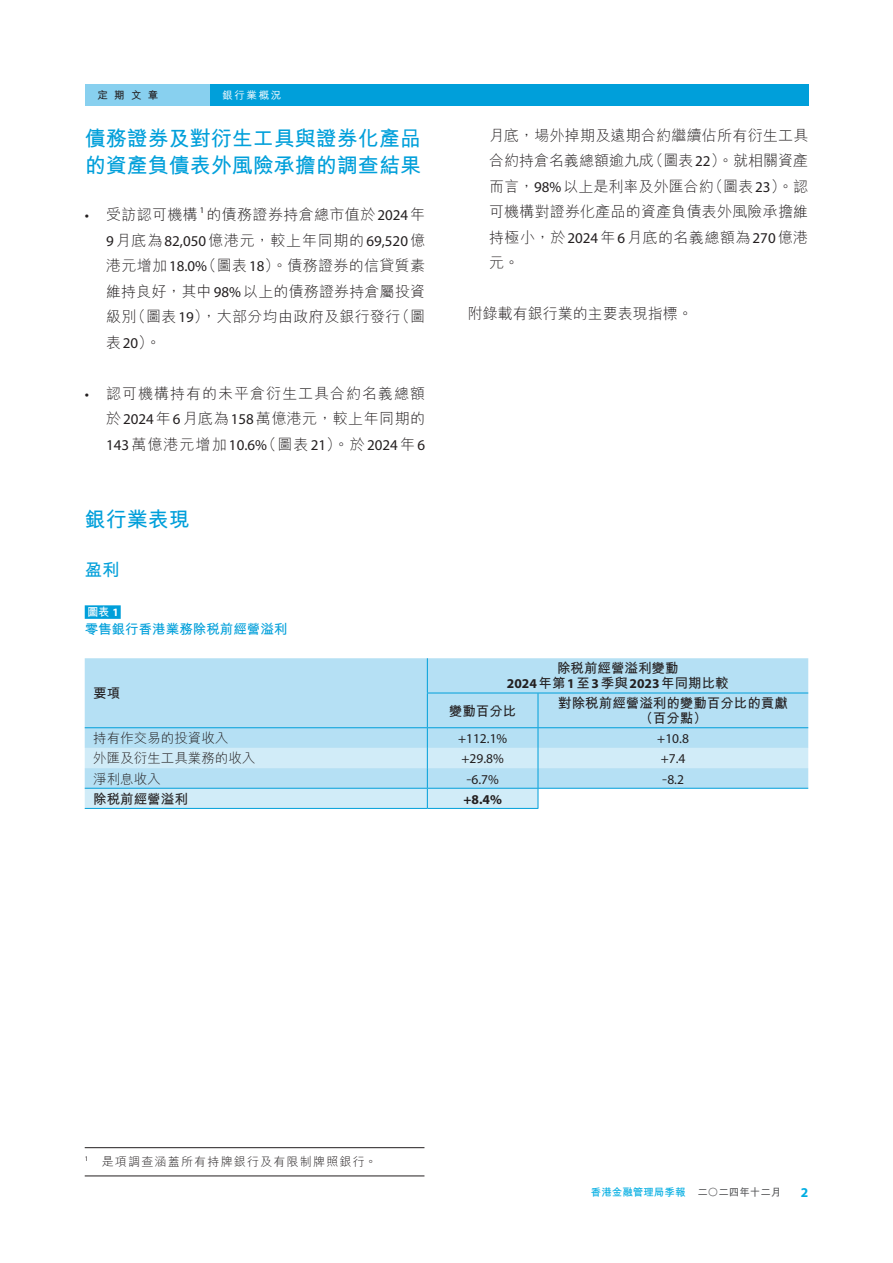
<style>
.page{position:relative;width:893px;height:1263px;background:#fff}
.page>*{position:absolute;margin:0;border:0;box-sizing:border-box;transform-origin:0 0}
._02_H2{font:700 21px/27px "M Hei HK";color:#009fda}
._03_H3{font:700 17.25px "M Hei HK";color:#009fda}
._00_Body_Text{font:300 15px/25.5px "M Hei HK";letter-spacing:.02em;color:#231f20;text-align:justify}
._00_Body_Text-2{font:300 15px "M Hei HK";color:#231f20}
._00_Body_Text-3{font:700 13.5px/15px "M Hei HK";color:#231f20;text-align:center}
._00_Body_Text-4{font:13.5px "Myriad Pro";color:#231f20}
._00_Body_Text-5{font:300 13.5px "M Hei HK";color:#231f20}
._00_Body_Text-6{font:700 13.5px "Myriad Pro";color:#231f20}
._04_H4{font:700 13.5px "M Hei HK";color:#009fda}
.t1{font:700 13.5px "Myriad Pro";color:#00ade2}
.foot_notes{font:300 12px "M Hei HK";letter-spacing:.1em;color:#231f20}
.sub_subhead{font:700 11.25px "M Hei HK";color:#fff}
.t2{font:700 10.5px "M Hei HK";color:#00ade2}
.t3{font:500 10.5px "M Hei HK";letter-spacing:.15em;color:#fff}
.t4{font:700 10.5px "M Hei HK";color:#231f20}
._00_Body_Text-7{font:8.7px "Myriad Pro";color:#231f20}
.foot_notes-2{font:7.05px "Myriad Pro";color:#231f20}
.s1{font-family:"Myriad Pro";font-weight:400}
.s2{font-family:"Myriad Pro"}
.s3{font-family:"M Hei HK"}
.s4{font-family:"Adobe Ming Std";font-weight:300}
.s5{color:#57585a}
</style>
<div class="page">
<div style="left:85px;top:85px;width:723px;height:21px;background:#009fda"></div>
<div style="left:85px;top:85px;width:124px;height:21px;background:#88d0ef"></div>
<hr style="left:85px;top:1147px;width:339px;height:1px;background:#231f20">
<hr style="left:85px;top:1175px;width:339px;height:1px;background:#231f20">
<div style="left:85px;top:605px;width:36px;height:13px;background:#009fda"></div>
<div style="left:85px;top:658px;width:722px;height:69px;background:#b5e0f4"></div>
<hr style="left:427px;top:658px;width:1px;height:34px;background:#009fda">
<hr style="left:427px;top:692px;width:110px;height:1px;background:#009fda">
<hr style="left:427px;top:693px;width:1px;height:34px;background:#009fda">
<hr style="left:537px;top:692px;width:270px;height:1px;background:#009fda">
<hr style="left:537px;top:693px;width:1px;height:34px;background:#009fda">
<hr style="left:85px;top:727px;width:342px;height:1px;background:#009fda">
<hr style="left:427px;top:727px;width:110px;height:1px;background:#009fda">
<hr style="left:537px;top:727px;width:270px;height:1px;background:#009fda">
<svg style="left:85px;top:728px;width:722px;height:80px;background:#c3e6f6"></svg>
<hr style="left:85px;top:787px;width:342px;height:1px;background:#009fda">
<hr style="left:427px;top:787px;width:110px;height:1px;background:#009fda">
<hr style="left:537px;top:787px;width:270px;height:1px;background:#009fda">
<p class="t4" style="left:97px;top:88px;width:62px">定期文章</p>
<p class="t3" style="left:222px;top:88px;width:60px">銀行業概況</p>
<h2 class="_02_H2" style="left:85px;top:123px;width:337px">債務證券及對衍生工具與證券化產品的資產負債表外風險承擔的調查結果</h2>
<p class="_00_Body_Text" style="left:85px;top:202px;width:115px"><span class="s1">•</span> 受訪認可機構</p>
<p class="_00_Body_Text-7" style="left:200px;top:204px;width:6px">1</p>
<p class="_00_Body_Text" style="left:106px;top:202px;width:320px;text-indent:100px">的債務證券持倉總市值於<span class="s1">2024</span>年<span class="s1">9</span>月底為<span class="s1">82,050</span>億港元，較上年同期的<span class="s1">69,520</span>億港元增加<span class="s1">18.0%</span>（圖表<span class="s1">18</span>）。債務證券的信貸質素維持良好，其中<span class="s1">98%</span>以上的債務證券持倉屬投資級別（圖表<span class="s1">19</span>），大部分均由政府及銀行發行（圖表<span class="s1">20</span>）。</p>
<p class="_00_Body_Text" style="left:106px;top:380px;width:320px;text-indent:-21px"><span class="s1">•</span> 認可機構持有的未平倉衍生工具合約名義總額於<span class="s1">2024</span>年<span class="s1">6</span>月底為<span class="s1">158</span>萬億港元，較上年同期的<span class="s1">143</span>萬億港元增加<span class="s1">10.6%</span>（圖表<span class="s1">21</span>）。於<span class="s1">2024</span>年<span class="s1">6</span></p>
<h2 class="_02_H2" style="left:85px;top:503px;width:106px">銀行業表現</h2>
<h3 class="_03_H3" style="left:85px;top:557px;width:36px">盈利</h3>
<h4 class="sub_subhead" style="left:87px;top:603px;width:33px">圖表 <span class="s2">1</span></h4>
<h4 class="_04_H4" style="left:85px;top:619px;width:204px">零售銀行香港業務除稅前經營溢利</h4>
<p class="_00_Body_Text-3" style="left:93px;top:684px;width:28px">要項</p>
<p class="_00_Body_Text" style="left:489px;top:122px;width:320px">月底，場外掉期及遠期合約繼續佔所有衍生工具合約持倉名義總額逾九成（圖表<span class="s1">22</span>）。就相關資產而言，<span class="s1">98%</span>以上是利率及外匯合約（圖表<span class="s1">23</span>）。認可機構對證券化產品的資產負債表外風險承擔維持極小，於<span class="s1">2024</span>年<span class="s1">6</span>月底的名義總額為<span class="s1">270</span>億港元。</p>
<p class="_00_Body_Text-2" style="left:467px;top:306px;width:226px">附錄載有銀行業的主要表現指標。</p>
<p class="_00_Body_Text-3" style="left:556px;top:659px;width:123px">除稅前經營溢利變動</p>
<p class="_00_Body_Text-6" style="left:506px;top:674px;width:223px">2024<span class="s3">年第</span>1<span class="s3">至</span>3<span class="s3">季與</span>2023<span class="s3">年同期比較</span></p>
<p class="_00_Body_Text-3" style="left:448px;top:701px;width:69px">變動百分比</p>
<p class="_00_Body_Text-3" style="left:558px;top:694px;width:231px">對除稅前經營溢利的變動百分比的貢獻（百分點）</p>
<p class="_00_Body_Text-5" style="left:93px;top:731px;width:136px">持有作交易的投資收入</p>
<p class="_00_Body_Text-4" style="left:458px;top:730px;width:51px">+112.1%</p>
<p class="_00_Body_Text-4" style="left:657px;top:730px;width:33px">+10.8</p>
<p class="_00_Body_Text-5" style="left:93px;top:751px;width:163px">外匯及衍生工具業務的收入</p>
<p class="_00_Body_Text-4" style="left:461px;top:750px;width:44px">+29.8%</p>
<p class="_00_Body_Text-4" style="left:660px;top:750px;width:26px">+7.4</p>
<p class="_00_Body_Text-5" style="left:93px;top:771px;width:69px">淨利息收入</p>
<p class="_00_Body_Text-4" style="left:466px;top:770px;width:34px"><span class="s4">-</span>6.7%</p>
<p class="_00_Body_Text-4" style="left:662px;top:770px;width:23px"><span class="s4">-</span>8.2</p>
<p class="_00_Body_Text-3" style="left:93px;top:789px;width:96px">除稅前經營溢利</p>
<p class="_00_Body_Text-6" style="left:463px;top:790px;width:40px">+8.4%</p>
<p class="foot_notes-2" style="left:85px;top:1153px;width:5px">1</p>
<p class="foot_notes" style="left:102px;top:1155px;width:276px">是項調查涵蓋所有持牌銀行及有限制牌照銀行。</p>
<p class="t2" style="left:590px;top:1184px;width:192px">香港金融管理局季報 <span class="s5">二〇二四年十二月</span></p>
<p class="t1" style="left:800px;top:1183px;width:9px">2</p>
</div>
